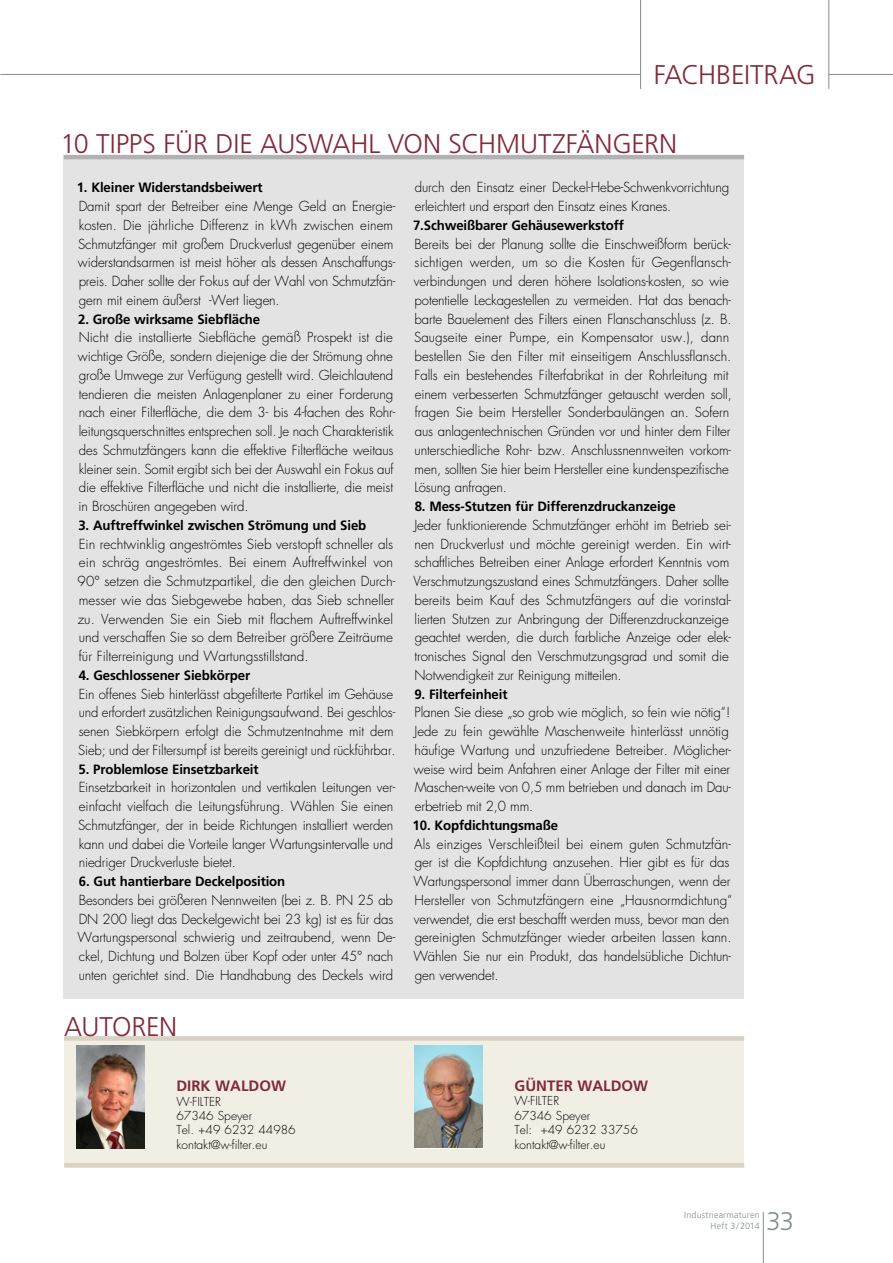
<style>
.page{position:relative;width:893px;height:1263px;background:#fff}
.page>*{position:absolute;margin:0;border:0;box-sizing:border-box;transform-origin:0 0}
.IA-00_Rubrik{font:300 27px "Frutiger";letter-spacing:-.005em;color:#822a3a}
.t1{font:300 25.5px "Frutiger";color:#848d91}
.IA__Autor_Ende{font:700 15px "Frutiger";color:#822a3a}
.IA_Fliesstext{font:300 13.5px/18.8px "Futura";letter-spacing:-.01em;color:#000}
.IA_Fliesstext-2{font:700 13.5px "Frutiger";letter-spacing:-.01em;color:#000}
.IA_Kontaktadresse{font:300 12px "Futura";color:#000}
.t2{font:300 9px/10.8px "Frutiger";letter-spacing:.015em;color:#848d91;text-align:right}
</style>
<div class="page">
<div style="left:64px;top:155px;width:680px;height:844px;background:#e3e3e3"></div>
<div style="left:64px;top:1036px;width:680px;height:131px;background:#f1efe4"></div>
<img style="left:77px;top:1046px;width:68px;height:103px">
<div style="left:64px;top:1036px;width:680px;height:5px;background:#d8d2c4"></div>
<hr style="left:64px;top:1163px;width:680px;height:4px;background:#d8d2c4">
<img style="left:415px;top:1046px;width:67px;height:102px">
<hr style="left:64px;top:155px;width:680px;height:4px;background:#b3b2b2">
<hr style="left:763px;top:1212px;width:1px;height:51px;background:#848d91">
<hr style="left:640px;top:0;width:1px;height:89px;background:#848d91">
<hr style="left:828px;top:0;width:1px;height:89px;background:#848d91">
<hr style="left:829px;top:74px;width:64px;height:1px;background:#848d91">
<hr style="left:0;top:74px;width:641px;height:1px;background:#848d91">
<p class="IA-00_Rubrik" style="left:654px;top:59px;width:163px">FACHBEITRAG</p>
<p class="IA-00_Rubrik" style="left:60px;top:128px;width:618px">10 TIPPS FÜR DIE AUSWAHL VON SCHMUTZFÄNGERN</p>
<p class="IA_Fliesstext-2" style="left:77px;top:180px;width:187px">1. Kleiner Widerstandsbeiwert</p>
<p class="IA_Fliesstext" style="left:78px;top:197px;width:319px">Damit spart der Betreiber eine Menge Geld an Energie&shy;kosten. Die jährliche Differenz in kWh zwischen einem Schmutzfänger mit großem Druckverlust gegenüber einem widerstandsarmen ist meist höher als dessen Anschaffungs&shy;preis. Daher sollte der Fokus auf der Wahl von Schmutzfän&shy;gern mit einem äußerst ζ-Wert liegen.</p>
<p class="IA_Fliesstext-2" style="left:78px;top:311px;width:184px">2. Große wirksame Siebfläche</p>
<p class="IA_Fliesstext" style="left:78px;top:328px;width:319px">Nicht die installierte Siebfläche gemäß Prospekt ist die wichtige Größe, sondern diejenige die der Strömung ohne große Umwege zur Verfügung gestellt wird. Gleichlautend tendieren die meisten Anlagenplaner zu einer Forderung nach einer Filterfläche, die dem 3- bis 4-fachen des Rohr&shy;leitungsquerschnittes entsprechen soll. Je nach Charakteristik des Schmutzfängers kann die effektive Filterfläche weitaus kleiner sein. Somit ergibt sich bei der Auswahl ein Fokus auf die effektive Filterfläche und nicht die installierte, die meist in Broschüren angegeben wird.</p>
<p class="IA_Fliesstext-2" style="left:78px;top:517px;width:290px">3. Auftreffwinkel zwischen Strömung und Sieb</p>
<p class="IA_Fliesstext" style="left:78px;top:535px;width:319px">Ein rechtwinklig angeströmtes Sieb verstopft schneller als ein schräg angeströmtes. Bei einem Auftreffwinkel von 90° setzen die Schmutzpartikel, die den gleichen Durch&shy;messer wie das Siebgewebe haben, das Sieb schneller zu. Verwenden Sie ein Sieb mit flachem Auftreffwinkel und verschaffen Sie so dem Betreiber größere Zeiträume für Filterreinigung und Wartungsstillstand.</p>
<p class="IA_Fliesstext-2" style="left:79px;top:667px;width:173px">4. Geschlossener Siebkörper</p>
<p class="IA_Fliesstext" style="left:78px;top:685px;width:319px">Ein offenes Sieb hinterlässt abgefilterte Partikel im Gehäuse und erfordert zusätzlichen Reinigungsaufwand. Bei geschlos&shy;senen Siebkörpern erfolgt die Schmutzentnahme mit dem Sieb; und der Filtersumpf ist bereits gereinigt und rückführbar.</p>
<p class="IA_Fliesstext-2" style="left:79px;top:761px;width:182px">5. Problemlose Einsetzbarkeit</p>
<p class="IA_Fliesstext" style="left:78px;top:778px;width:319px">Einsetzbarkeit in horizontalen und vertikalen Leitungen ver&shy;einfacht vielfach die Leitungsführung. Wählen Sie einen Schmutzfänger, der in beide Richtungen installiert werden kann und dabei die Vorteile langer Wartungsintervalle und niedriger Druckverluste bietet.</p>
<p class="IA_Fliesstext-2" style="left:79px;top:873px;width:208px">6. Gut hantierbare Deckelposition</p>
<p class="IA_Fliesstext" style="left:77px;top:891px;width:319px">Besonders bei größeren Nennweiten (bei z. B. PN 25 ab DN 200 liegt das Deckelgewicht bei 23 kg) ist es für das Wartungspersonal schwierig und zeitraubend, wenn De&shy;ckel, Dichtung und Bolzen über Kopf oder unter 45° nach unten gerichtet sind. Die Handhabung des Deckels wird</p>
<p class="IA-00_Rubrik" style="left:64px;top:1011px;width:114px">AUTOREN</p>
<p class="IA__Autor_Ende" style="left:176px;top:1077px;width:111px">DIRK WALDOW</p>
<p class="IA_Kontaktadresse" style="left:176px;top:1094px;width:46px">W-FILTER</p>
<p class="IA_Kontaktadresse" style="left:176px;top:1108px;width:77px">67346 Speyer</p>
<p class="IA_Kontaktadresse" style="left:176px;top:1123px;width:121px">Tel. +49 6232 44986</p>
<p class="IA_Kontaktadresse" style="left:176px;top:1137px;width:92px">kontakt@w-filter.eu</p>
<p class="IA_Fliesstext" style="left:415px;top:178px;width:316px">durch den Einsatz einer Deckel-Hebe-Schwenkvorrichtung erleichtert und erspart den Einsatz eines Kranes.</p>
<p class="IA_Fliesstext-2" style="left:413px;top:217px;width:213px">7.Schweißbarer Gehäusewerkstoff</p>
<p class="IA_Fliesstext" style="left:414px;top:235px;width:319px">Bereits bei der Planung sollte die Einschweißform berück&shy;sichtigen werden, um so die Kosten für Gegenflansch&shy;verbindungen und deren höhere Isolations-kosten, so wie potentielle Leckagestellen zu vermeiden. Hat das benach&shy;barte Bauelement des Filters einen Flanschanschluss (z. B.<br>Saugseite einer Pumpe, ein Kompensator usw.), dann bestellen Sie den Filter mit einseitigem Anschlussflansch.<br>Falls ein bestehendes Filterfabrikat in der Rohrleitung mit einem verbesserten Schmutzfänger getauscht werden soll, fragen Sie beim Hersteller Sonderbaulängen an. Sofern aus anlagentechnischen Gründen vor und hinter dem Filter unterschiedliche Rohr- bzw. Anschlussnennweiten vorkom&shy;men, sollten Sie hier beim Hersteller eine kundenspezifische Lösung anfragen.</p>
<p class="IA_Fliesstext-2" style="left:415px;top:498px;width:263px">8. Mess-Stutzen für Differenzdruckanzeige</p>
<p class="IA_Fliesstext" style="left:413px;top:516px;width:319px">Jeder funktionierende Schmutzfänger erhöht im Betrieb sei&shy;nen Druckverlust und möchte gereinigt werden. Ein wirt&shy;schaftliches Betreiben einer Anlage erfordert Kenntnis vom Verschmutzungszustand eines Schmutzfängers. Daher sollte bereits beim Kauf des Schmutzfängers auf die vorinstal&shy;lierten Stutzen zur Anbringung der Differenzdruckanzeige geachtet werden, die durch farbliche Anzeige oder elek&shy;tronisches Signal den Verschmutzungsgrad und somit die Notwendigkeit zur Reinigung mitteilen.</p>
<p class="IA_Fliesstext-2" style="left:414px;top:686px;width:95px">9. Filterfeinheit</p>
<p class="IA_Fliesstext" style="left:414px;top:703px;width:319px">Planen Sie diese „so grob wie möglich, so fein wie nötig“!<br>Jede zu fein gewählte Maschenweite hinterlässt unnötig häufige Wartung und unzufriedene Betreiber. Möglicher&shy;weise wird beim Anfahren einer Anlage der Filter mit einer Maschen-weite von 0,5 mm betrieben und danach im Dau&shy;erbetrieb mit 2,0 mm.</p>
<p class="IA_Fliesstext-2" style="left:413px;top:817px;width:147px">10. Kopfdichtungsmaße</p>
<p class="IA_Fliesstext" style="left:413px;top:835px;width:321px">Als einziges Verschleißteil bei einem guten Schmutzfän&shy;ger ist die Kopfdichtung anzusehen. Hier gibt es für das Wartungspersonal immer dann Überraschungen, wenn der Hersteller von Schmutzfängern eine „Hausnormdichtung“ verwendet, die erst beschafft werden muss, bevor man den gereinigten Schmutzfänger wieder arbeiten lassen kann.<br>Wählen Sie nur ein Produkt, das handelsübliche Dichtun&shy;gen verwendet.</p>
<p class="IA__Autor_Ende" style="left:514px;top:1077px;width:135px">GÜNTER WALDOW</p>
<p class="IA_Kontaktadresse" style="left:514px;top:1094px;width:46px">W-FILTER</p>
<p class="IA_Kontaktadresse" style="left:514px;top:1108px;width:77px">67346 Speyer</p>
<p class="IA_Kontaktadresse" style="left:514px;top:1122px;width:125px">Tel: +49 6232 33756</p>
<p class="IA_Kontaktadresse" style="left:514px;top:1137px;width:92px">kontakt@w-filter.eu</p>
<p class="t2" style="left:684px;top:1209px;width:77px">Industriearmaturen<br>Heft 3/2014</p>
<h2 class="t1" style="left:766px;top:1206px;width:29px">33</h2>
</div>
